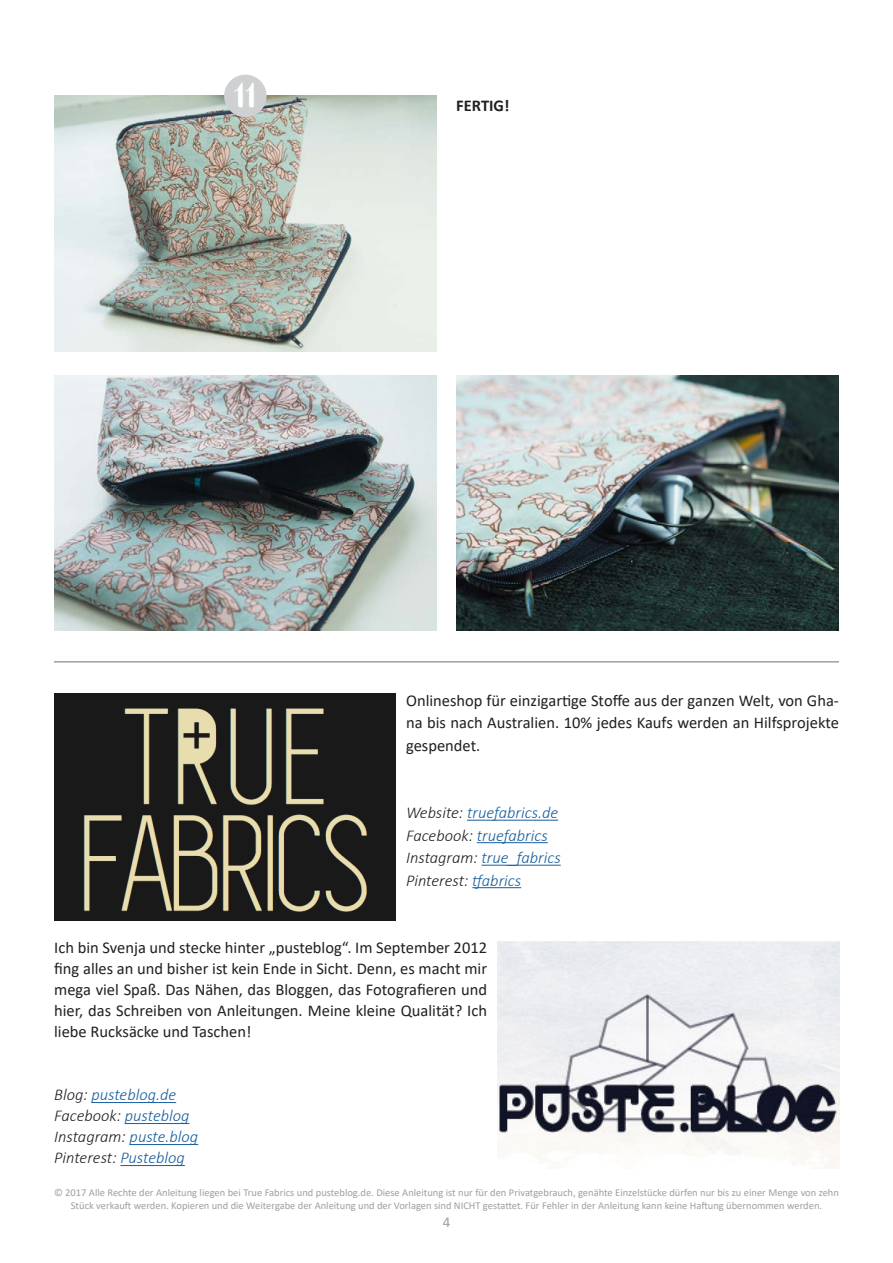
<style>
.page{position:relative;width:893px;height:1263px;background:#fff}
.page>*{position:absolute;margin:0;border:0;box-sizing:border-box;transform-origin:0 0}
.t1{font:33px "Autumnin November";color:#fff}
.t2{font:16.5px/21px "Calibri";color:#231f20;text-align:justify}
.t3{font:italic 300 16.5px "Calibri";color:#175d9e}
.t4{font:italic 300 16.5px "Calibri";color:#231f20}
.t5{font:700 16.5px "Calibri";color:#231f20}
.t6{font:15px "Calibri";color:#9d9fa2}
.t7{font:10.5px/12.6px "Calibri";color:#9d9fa2;text-align:center}
.s1{color:#231f20}
.s2{color:#175d9e}
</style>
<div class="page">
<img style="left:54px;top:375px;width:383px;height:255px">
<img style="left:54px;top:96px;width:383px;height:255px">
<img style="left:456px;top:375px;width:383px;height:255px">
<hr style="left:54px;top:661px;width:785px;height:1px;background:#9d9fa2">
<img style="left:54px;top:693px;width:341px;height:228px">
<img style="left:498px;top:941px;width:341px;height:227px">
<hr style="left:467px;top:820px;width:91px;height:1px;background:#175d9e">
<hr style="left:477px;top:842px;width:71px;height:1px;background:#175d9e">
<hr style="left:481px;top:865px;width:80px;height:1px;background:#175d9e">
<hr style="left:472px;top:887px;width:49px;height:1px;background:#175d9e">
<hr style="left:91px;top:1102px;width:85px;height:1px;background:#175d9e">
<hr style="left:125px;top:1123px;width:64px;height:1px;background:#175d9e">
<hr style="left:130px;top:1144px;width:68px;height:1px;background:#175d9e">
<hr style="left:120px;top:1165px;width:65px;height:1px;background:#175d9e">
<div style="left:225px;top:75px;width:41px;height:41px;background:#ced0d1;border-radius:50%"></div>
<div style="left:224px;top:75px;width:43px;height:42px;border:2px solid #ced0d1;border-radius:50%"></div>
<p class="t1" style="left:234px;top:76px;width:23px">11</p>
<p class="t5" style="left:456px;top:94px;width:55px">FERTIG!</p>
<p class="t2" style="left:406px;top:688px;width:434px;line-height:22.5px">Onlineshop für einzigartige Stoffe aus der ganzen Welt, von Gha&shy;na bis nach Australien. 10% jedes Kaufs werden an Hilfsprojekte gespendet.</p>
<p class="t3" style="left:406px;top:802px;width:154px"><span class="s1">Website:</span> truefabrics.de</p>
<p class="t3" style="left:406px;top:825px;width:143px"><span class="s1">Facebook:</span> truefabrics</p>
<p class="t3" style="left:406px;top:847px;width:156px"><span class="s1">Instagram:</span> true_fabrics</p>
<p class="t4" style="left:406px;top:870px;width:117px">Pinterest: <span class="s2">tfabrics</span></p>
<p class="t2" style="left:54px;top:937px;width:434px">Ich bin Svenja und stecke hinter „pusteblog“. Im September 2012 fing alles an und bisher ist kein Ende in Sicht. Denn, es macht mir mega viel Spaß. Das Nähen, das Bloggen, das Fotografieren und hier, das Schreiben von Anleitungen. Meine kleine Qualität? Ich liebe Rucksäcke und Taschen!</p>
<p class="t3" style="left:54px;top:1085px;width:124px"><span class="s1">Blog:</span> pusteblog.de</p>
<p class="t4" style="left:54px;top:1106px;width:137px">Facebook: <span class="s2">pusteblog</span></p>
<p class="t4" style="left:54px;top:1127px;width:146px">Instagram: <span class="s2">puste.blog</span></p>
<p class="t4" style="left:54px;top:1148px;width:132px">Pinterest: <span class="s2">Pusteblog</span></p>
<p class="t7" style="left:54px;top:1186px;width:786px">© 2017 Alle Rechte der Anleitung liegen bei True Fabrics und pusteblog.de. Diese Anleitung ist nur für den Privatgebrauch, genähte Einzelstücke dürfen nur bis zu einer Menge von zehn<br>Stück verkauft werden. Kopieren und die Weitergabe der Anleitung und der Vorlagen sind NICHT gestattet. Für Fehler in der Anleitung kann keine Haftung übernommen werden.</p>
<p class="t6" style="left:443px;top:1211px;width:9px">4</p>
</div>
